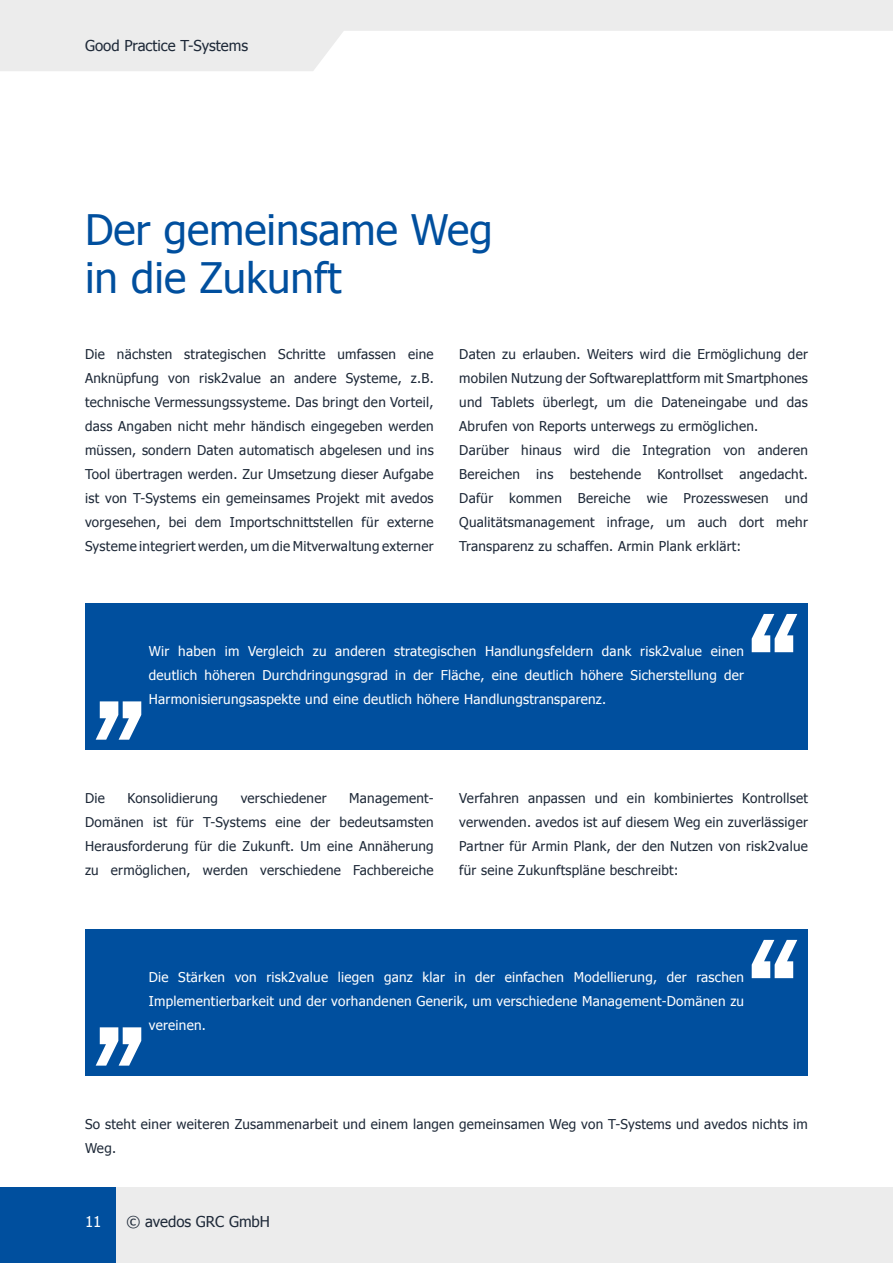
<style>
.page{position:relative;width:893px;height:1263px;background:#fff}
.page>*{position:absolute;margin:0;border:0;box-sizing:border-box;transform-origin:0 0}
.t1{font:42px/48px "Tahoma";color:#004f9e}
.t2{font:15px "Tahoma";color:#1e2938}
.t3{font:15px "Tahoma";color:#fff}
.t4{font:13.5px/24px "Tahoma";letter-spacing:.02em;color:#1e2938;text-align:justify}
.t5{font:13.5px/24px "Tahoma";letter-spacing:.02em;color:#fff;text-align:justify}
</style>
<div class="page">
<svg style="left:0;top:0;width:893px;height:71px;fill:#ececec"></svg>
<div style="left:115px;top:1187px;width:778px;height:76px;background:#ececec"></div>
<div style="left:0;top:1187px;width:115px;height:76px;background:#004f9e"></div>
<div style="left:85px;top:603px;width:723px;height:147px;background:#004f9e"></div>
<div style="left:85px;top:929px;width:723px;height:147px;background:#004f9e"></div>
<svg style="left:752px;top:614px;width:45px;height:38px"></svg>
<svg style="left:752px;top:940px;width:45px;height:38px"></svg>
<svg style="left:96px;top:701px;width:45px;height:39px"></svg>
<svg style="left:96px;top:1027px;width:45px;height:38px"></svg>
<p class="t2" style="left:85px;top:40px;width:164px">Good Practice T-Systems</p>
<h1 class="t1" style="left:85px;top:209px;width:409px">Der gemeinsame Weg in die Zukunft</h1>
<p class="t4" style="left:85px;top:343px;width:350px">Die nächsten strategischen Schritte umfassen eine Anknüpfung von risk2value an andere Systeme, z.B. technische Vermessungssysteme. Das bringt den Vorteil, dass Angaben nicht mehr händisch eingegeben werden müssen, sondern Daten automatisch abgelesen und ins Tool übertragen werden. Zur Umsetzung dieser Aufgabe ist von T-Systems ein gemeinsames Projekt mit avedos vorgesehen, bei dem Importschnittstellen für externe Systeme integriert werden, um die Mitverwaltung externer</p>
<p class="t4" style="left:459px;top:343px;width:350px;text-align:left">Daten zu erlauben. Weiters wird die Ermöglichung der mobilen Nutzung der Softwareplattform mit Smartphones und Tablets überlegt, um die Dateneingabe und das Abrufen von Reports unterwegs zu ermöglichen.<br>Darüber hinaus wird die Integration von anderen Bereichen ins bestehende Kontrollset angedacht.<br>Dafür kommen Bereiche wie Prozesswesen und Qualitätsmanagement infrage, um auch dort mehr Transparenz zu schaffen. Armin Plank erklärt:</p>
<p class="t5" style="left:149px;top:640px;width:597px">Wir haben im Vergleich zu anderen strategischen Handlungsfeldern dank risk2value einen deutlich höheren Durchdringungsgrad in der Fläche, eine deutlich höhere Sicherstellung der Harmonisierungsaspekte und eine deutlich höhere Handlungstransparenz.</p>
<p class="t4" style="left:85px;top:787px;width:350px;text-indent:264px">Management-Domänen ist für T-Systems eine der bedeutsamsten Herausforderung für die Zukunft. Um eine Annäherung zu ermöglichen, werden verschiedene Fachbereiche</p>
<p class="t4" style="left:459px;top:787px;width:350px">Verfahren anpassen und ein kombiniertes Kontrollset verwenden. avedos ist auf diesem Weg ein zuverlässiger Partner für Armin Plank, der den Nutzen von risk2value für seine Zukunftspläne beschreibt:</p>
<p class="t4" style="left:85px;top:787px;width:21px">Die</p>
<p class="t4" style="left:128px;top:787px;width:92px">Konsolidierung</p>
<p class="t4" style="left:241px;top:787px;width:87px">verschiedener</p>
<p class="t5" style="left:149px;top:966px;width:597px">Die Stärken von risk2value liegen ganz klar in der einfachen Modellierung, der raschen Implementierbarkeit und der vorhandenen Generik, um verschiedene Management-Domänen zu vereinen.</p>
<p class="t4" style="left:85px;top:1113px;width:724px">So steht einer weiteren Zusammenarbeit und einem langen gemeinsamen Weg von T-Systems und avedos nichts im<br>Weg.</p>
<p class="t3" style="left:85px;top:1215px;width:18px">11</p>
<p class="t2" style="left:126px;top:1215px;width:145px">© avedos GRC GmbH</p>
</div>
